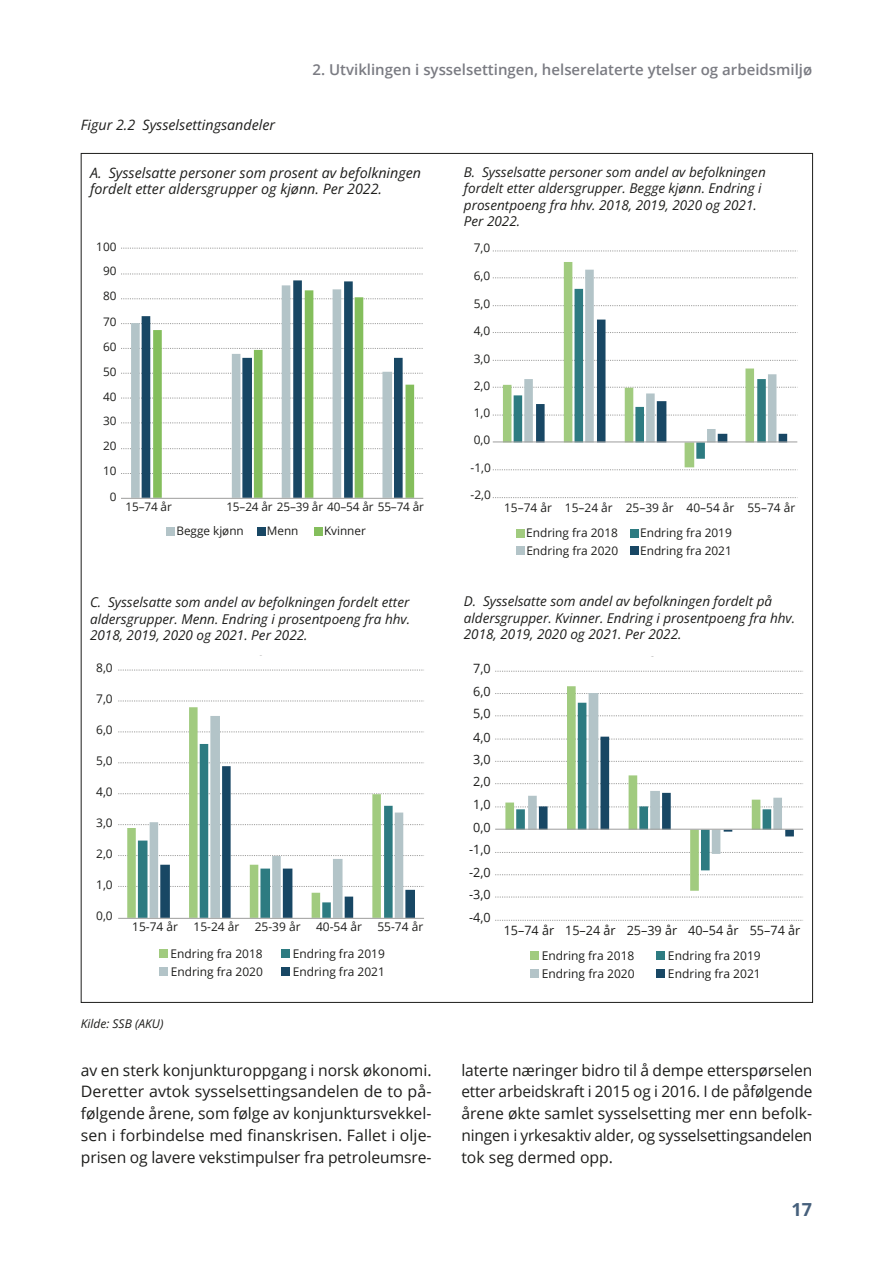
<style>
.page{position:relative;width:893px;height:1263px;background:#fff}
.page>*{position:absolute;margin:0;border:0;box-sizing:border-box;transform-origin:0 0}
.t1{font:700 18px "Open Sans";color:#46607c}
.Brtekst{font:15.75px/21.8px "Open Sans";color:#1d1d1b}
.t2{font:600 15px "Open Sans";color:#7a7b82}
.Figurtitttel{font:italic 14.25px/16.5px "Open Sans";color:#1d1d1b}
.t3{font:italic 13.5px/16.5px "Open Sans";color:#1d1d1b}
.t4{font:12.75px "Open Sans";color:#1d1d1b}
.t5{font:12px "Open Sans";color:#1d1d1b}
.t6{font:italic 12px "Open Sans";color:#1d1d1b}
.t7{font:11.85px/25.3px "Open Sans";color:#1d1d1b}
.t8{font:11.7px/24.2px "Open Sans";color:#1d1d1b}
</style>
<div class="page">
<svg style="left:121px;top:473px;width:302px;height:1px"></svg>
<svg style="left:121px;top:448px;width:302px;height:1px"></svg>
<svg style="left:121px;top:422px;width:302px;height:1px"></svg>
<svg style="left:121px;top:398px;width:302px;height:1px"></svg>
<svg style="left:121px;top:373px;width:302px;height:1px"></svg>
<svg style="left:121px;top:348px;width:302px;height:1px"></svg>
<svg style="left:121px;top:323px;width:302px;height:1px"></svg>
<svg style="left:121px;top:298px;width:302px;height:1px"></svg>
<svg style="left:121px;top:274px;width:302px;height:1px"></svg>
<svg style="left:121px;top:248px;width:302px;height:1px"></svg>
<svg style="left:131px;top:298px;width:11px;height:200px;fill:#b3c4c8"></svg>
<svg style="left:142px;top:280px;width:211px;height:218px"></svg>
<svg style="left:153px;top:290px;width:261px;height:208px"></svg>
<hr style="left:121px;top:498px;width:302px;height:1px;background:#9d9d9c">
<div style="left:167px;top:527px;width:8px;height:8px;background:#b3c4c8"></div>
<div style="left:257px;top:527px;width:8px;height:8px;background:#184764"></div>
<div style="left:314px;top:527px;width:8px;height:8px;background:#84be5c"></div>
<div style="left:159px;top:950px;width:8px;height:8px;background:#a1cb7f"></div>
<div style="left:282px;top:950px;width:8px;height:8px;background:#2d7b81"></div>
<div style="left:159px;top:968px;width:8px;height:8px;background:#b3c4c8"></div>
<div style="left:282px;top:968px;width:8px;height:8px;background:#184764"></div>
<svg style="left:118px;top:731px;width:306px;height:1px"></svg>
<svg style="left:118px;top:700px;width:306px;height:1px"></svg>
<svg style="left:118px;top:670px;width:306px;height:1px"></svg>
<svg style="left:150px;top:716px;width:253px;height:28px"></svg>
<svg style="left:118px;top:744px;width:306px;height:174px"></svg>
<hr style="left:118px;top:918px;width:306px;height:1px;background:#9d9d9c">
<svg style="left:493px;top:497px;width:303px;height:1px"></svg>
<svg style="left:493px;top:469px;width:303px;height:1px"></svg>
<svg style="left:493px;top:251px;width:303px;height:1px"></svg>
<svg style="left:493px;top:270px;width:304px;height:189px"></svg>
<hr style="left:493px;top:441px;width:304px;height:1px;background:#9d9d9c">
<div style="left:517px;top:529px;width:8px;height:8px;background:#a1cb7f"></div>
<div style="left:630px;top:529px;width:8px;height:8px;background:#2d7b81"></div>
<div style="left:517px;top:547px;width:8px;height:8px;background:#b3c4c8"></div>
<div style="left:630px;top:547px;width:8px;height:8px;background:#184764"></div>
<div style="left:530px;top:952px;width:9px;height:8px;background:#a1cb7f"></div>
<div style="left:657px;top:952px;width:8px;height:8px;background:#2d7b81"></div>
<div style="left:530px;top:970px;width:9px;height:8px;background:#b3c4c8"></div>
<div style="left:657px;top:970px;width:8px;height:8px;background:#184764"></div>
<svg style="left:495px;top:920px;width:308px;height:1px"></svg>
<svg style="left:495px;top:897px;width:308px;height:1px"></svg>
<svg style="left:495px;top:671px;width:308px;height:1px"></svg>
<svg style="left:505px;top:686px;width:255px;height:205px"></svg>
<svg style="left:495px;top:693px;width:308px;height:182px"></svg>
<hr style="left:495px;top:829px;width:308px;height:1px;background:#9d9d9c">
<p class="t2" style="left:313px;top:59px;width:501px">2. Utviklingen i sysselsettingen, helserelaterte ytelser og arbeidsmiljø</p>
<p class="Figurtitttel" style="left:81px;top:116px;width:196px">Figur 2.2 Sysselsettingsandeler</p>
<p class="Figurtitttel" style="left:90px;top:164px;width:332px">A. Sysselsatte personer som prosent av befolkningen fordelt etter aldersgrupper og kjønn. Per 2022.</p>
<p class="t8" style="left:96px;top:234px;width:22px">100</p>
<p class="t8" style="left:103px;top:259px;width:15px">90</p>
<p class="t8" style="left:103px;top:284px;width:15px">80</p>
<p class="t8" style="left:103px;top:309px;width:15px">70</p>
<p class="t8" style="left:103px;top:334px;width:15px">60</p>
<p class="t8" style="left:103px;top:359px;width:15px">50</p>
<p class="t8" style="left:103px;top:384px;width:15px">40</p>
<p class="t8" style="left:103px;top:409px;width:15px">30</p>
<p class="t8" style="left:103px;top:433px;width:15px">20</p>
<p class="t8" style="left:103px;top:458px;width:15px">10</p>
<p class="t8" style="left:110px;top:484px;width:8px">0</p>
<p class="t8" style="left:125px;top:495px;width:48px">15–74 år</p>
<p class="t8" style="left:176px;top:495px;width:249px;text-indent:50px">15–24 år 25–39 år 40–54 år 55–74 år<br>Begge kjønn</p>
<p class="t8" style="left:267px;top:519px;width:33px">Menn</p>
<p class="t8" style="left:324px;top:519px;width:43px">Kvinner</p>
<p class="t3" style="left:90px;top:593px;width:322px;text-align:justify">C. Sysselsatte som andel av befolkningen fordelt etter aldersgrupper. Menn. Endring i prosentpoeng fra hhv.<br>2018, 2019, 2020 og 2021. Per 2022.</p>
<p class="t5" style="left:96px;top:659px;width:18px">8,0</p>
<p class="t5" style="left:96px;top:691px;width:18px">7,0</p>
<p class="t5" style="left:96px;top:722px;width:18px">6,0</p>
<p class="t5" style="left:96px;top:753px;width:18px">5,0</p>
<p class="t5" style="left:96px;top:783px;width:18px">4,0</p>
<p class="t5" style="left:96px;top:814px;width:18px">3,0</p>
<p class="t5" style="left:96px;top:845px;width:18px">2,0</p>
<p class="t5" style="left:96px;top:876px;width:18px">1,0</p>
<p class="t5" style="left:96px;top:907px;width:18px">0,0</p>
<p class="t5" style="left:132px;top:918px;width:47px">15-74 år</p>
<p class="t5" style="left:193px;top:918px;width:47px">15-24 år</p>
<p class="t5" style="left:255px;top:918px;width:47px">25-39 år</p>
<p class="t5" style="left:316px;top:918px;width:47px">40-54 år</p>
<p class="t5" style="left:377px;top:918px;width:47px">55-74 år</p>
<p class="t5" style="left:171px;top:945px;width:94px">Endring fra 2018</p>
<p class="t5" style="left:293px;top:945px;width:94px">Endring fra 2019</p>
<p class="t5" style="left:171px;top:963px;width:94px">Endring fra 2020</p>
<p class="t5" style="left:293px;top:963px;width:94px">Endring fra 2021</p>
<p class="t6" style="left:81px;top:1015px;width:84px">Kilde: SSB (AKU)</p>
<p class="t3" style="left:464px;top:163px;width:303px">B. Sysselsatte personer som andel av befolkningen fordelt etter aldersgrupper. Begge kjønn. Endring i prosentpoeng fra hhv. 2018, 2019, 2020 og 2021.<br>Per 2022.</p>
<p class="t7" style="left:474px;top:235px;width:18px">7,0</p>
<p class="t7" style="left:474px;top:263px;width:18px">6,0</p>
<p class="t7" style="left:474px;top:291px;width:18px">5,0</p>
<p class="t7" style="left:474px;top:318px;width:18px">4,0</p>
<p class="t7" style="left:474px;top:345px;width:18px">3,0</p>
<p class="t7" style="left:474px;top:372px;width:18px">2,0</p>
<p class="t7" style="left:474px;top:400px;width:18px">1,0</p>
<p class="t7" style="left:474px;top:427px;width:18px">0,0</p>
<p class="t7" style="left:471px;top:455px;width:22px">-1,0</p>
<p class="t7" style="left:471px;top:482px;width:22px">-2,0</p>
<p class="t7" style="left:526px;top:494px;width:270px;text-indent:-22px">15–74 år 15–24 år 25–39 år 40–54 år 55–74 år<br>Endring fra 2018</p>
<p class="t7" style="left:640px;top:520px;width:93px">Endring fra 2019</p>
<p class="t7" style="left:526px;top:538px;width:93px">Endring fra 2020</p>
<p class="t7" style="left:640px;top:538px;width:93px">Endring fra 2021</p>
<p class="t3" style="left:464px;top:593px;width:333px">D. Sysselsatte som andel av befolkningen fordelt på aldersgrupper. Kvinner. Endring i prosentpoeng fra hhv.<br>2018, 2019, 2020 og 2021. Per 2022.</p>
<p class="t4" style="left:473px;top:659px;width:19px">7,0</p>
<p class="t4" style="left:473px;top:683px;width:19px">6,0</p>
<p class="t4" style="left:473px;top:705px;width:19px">5,0</p>
<p class="t4" style="left:473px;top:728px;width:19px">4,0</p>
<p class="t4" style="left:473px;top:750px;width:19px">3,0</p>
<p class="t4" style="left:473px;top:773px;width:19px">2,0</p>
<p class="t4" style="left:473px;top:796px;width:19px">1,0</p>
<p class="t4" style="left:473px;top:818px;width:19px">0,0</p>
<p class="t4" style="left:469px;top:840px;width:23px">-1,0</p>
<p class="t4" style="left:469px;top:864px;width:23px">-2,0</p>
<p class="t4" style="left:469px;top:886px;width:23px">-3,0</p>
<p class="t4" style="left:469px;top:908px;width:23px">-4,0</p>
<p class="t4" style="left:504px;top:921px;width:298px">15–74 år 15–24 år 25–39 år 40–54 år 55–74 år</p>
<p class="t5" style="left:542px;top:947px;width:94px">Endring fra 2018</p>
<p class="t5" style="left:668px;top:947px;width:94px">Endring fra 2019</p>
<p class="t5" style="left:542px;top:965px;width:94px">Endring fra 2020</p>
<p class="t5" style="left:668px;top:965px;width:94px">Endring fra 2021</p>
<p class="Brtekst" style="left:81px;top:1058px;width:352px">av en sterk konjunkturoppgang i norsk økonomi.<br>Deretter avtok sysselsettingsandelen de to på-- følgende årene, som følge av konjunktursvekkel&shy;sen i forbindelse med finanskrisen. Fallet i olje&shy;prisen og lavere vekstimpulser fra petroleumsre-</p>
<p class="Brtekst" style="left:461px;top:1058px;width:352px;text-align:justify">laterte næringer bidro til å dempe etterspørselen etter arbeidskraft i 2015 og i 2016. I de påfølgende årene økte samlet sysselsetting mer enn befolk&shy;ningen i yrkesaktiv alder, og sysselsettingsandelen tok seg dermed opp.</p>
<p class="t1" style="left:792px;top:1197px;width:22px">17</p>
</div>
